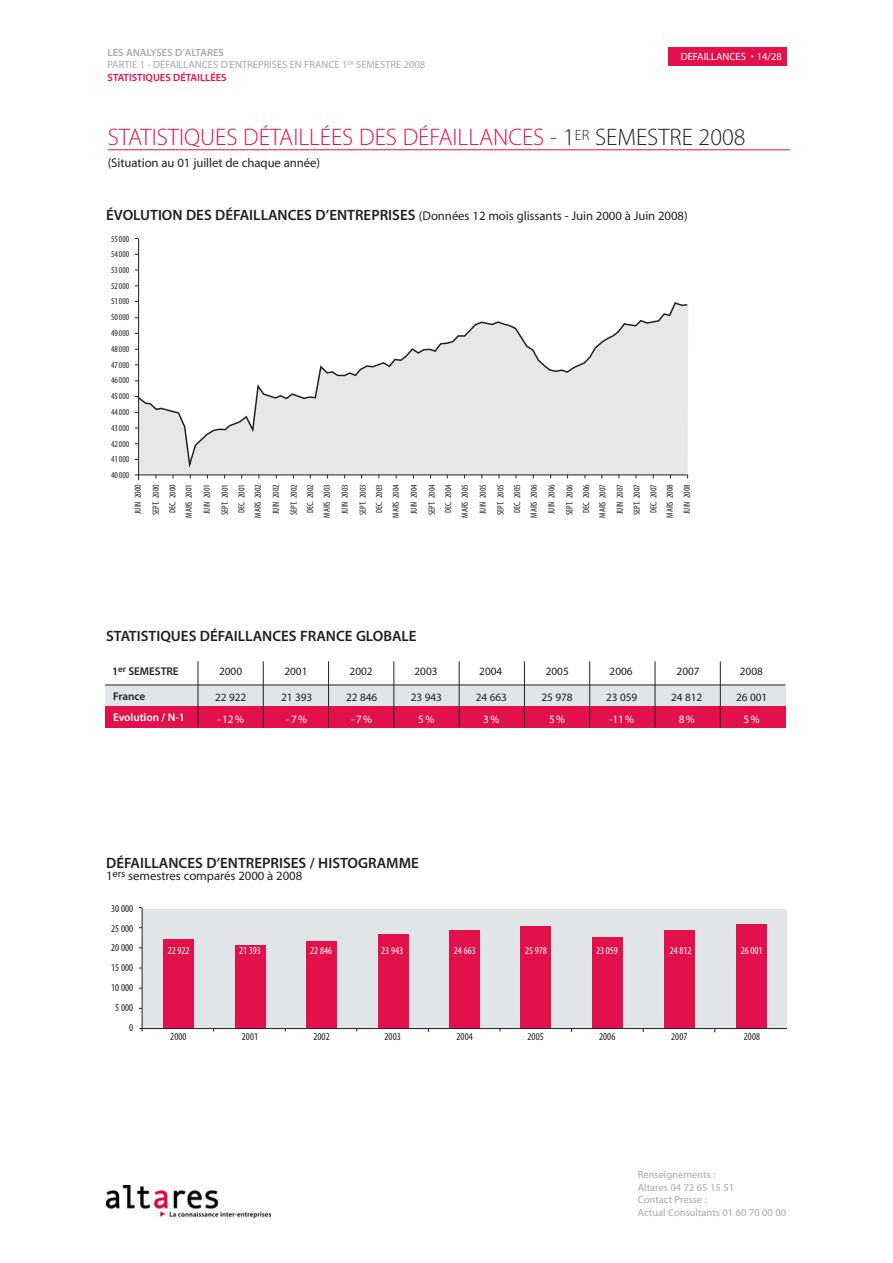
<style>
.page{position:relative;width:893px;height:1263px;background:#fff}
.page>*{position:absolute;margin:0;border:0;box-sizing:border-box;transform-origin:0 0}
.t1{font:24px "Myriad MM 215 600";color:#e2114c}
.t2{font:15px "Myriad MM 565 600";color:#231f20}
.t3{font:12.75px "Myriad MM 400 600";letter-spacing:-.005em;color:#231f20}
.t4{font:11.25px "Myriad MM 400 600";color:#231f20}
.t5{font:11.25px "Myriad MM 400 600";color:#fff}
.t6{font:11.25px "Myriad MM 565 600";letter-spacing:-.005em;color:#231f20}
.t7{font:11.25px "Myriad MM 565 600";letter-spacing:-.005em;color:#fff}
.t8{font:10.5px/12.6px "Myriad MM 400 600";color:#a8a9ad}
.t9{font:10.5px/19.8px "Myriad MM 400 300";letter-spacing:.01em;color:#231f20;text-align:right}
.t10{font:10.5px "Myriad MM 400 300";letter-spacing:-.005em;color:#fff}
.t11{font:10.5px "Myriad MM 565 600";color:#e2114c}
.t12{font:10.5px "Myriad MM 565 600";color:#a8a9ad}
.t13{font:10.5px "Myriad MM 400 600";color:#fff}
.t14{font:9px/18px "Myriad MM 400 300";color:#231f20}
.s1{color:#231f20}
.s2{font-family:"Myriad MM 565 600";font-size:15px}
</style>
<div class="page">
<div style="left:668px;top:48px;width:118px;height:18px;background:#e2114c"></div>
<img style="left:106px;top:1185px;width:164px;height:32px">
<hr style="left:138px;top:239px;width:1px;height:241px;background:#231f20">
<hr style="left:135px;top:475px;width:552px;height:1px;background:#231f20">
<svg style="left:136px;top:301px;width:552px;height:171px"></svg>
<div style="left:105px;top:685px;width:680px;height:22px;background:#e1e5e8"></div>
<div style="left:105px;top:707px;width:680px;height:21px;background:#e2114c"></div>
<hr style="left:105px;top:685px;width:680px;height:1px;background:#231f20">
<hr style="left:198px;top:661px;width:1px;height:66px;background:#231f20">
<hr style="left:263px;top:661px;width:1px;height:66px;background:#231f20">
<hr style="left:328px;top:661px;width:1px;height:66px;background:#231f20">
<hr style="left:393px;top:661px;width:1px;height:66px;background:#231f20">
<hr style="left:459px;top:661px;width:1px;height:66px;background:#231f20">
<hr style="left:524px;top:661px;width:1px;height:67px;background:#231f20">
<hr style="left:589px;top:661px;width:1px;height:67px;background:#231f20">
<hr style="left:655px;top:661px;width:1px;height:67px;background:#231f20">
<hr style="left:720px;top:661px;width:1px;height:67px;background:#231f20">
<div style="left:142px;top:909px;width:644px;height:120px;background:#e1e5e8"></div>
<div style="left:163px;top:939px;width:31px;height:90px;background:#e2114c"></div>
<div style="left:235px;top:945px;width:30px;height:84px;background:#e2114c"></div>
<div style="left:307px;top:941px;width:30px;height:88px;background:#e2114c"></div>
<div style="left:378px;top:935px;width:30px;height:94px;background:#e2114c"></div>
<div style="left:592px;top:937px;width:30px;height:92px;background:#e2114c"></div>
<div style="left:736px;top:924px;width:31px;height:105px;background:#e2114c"></div>
<div style="left:664px;top:931px;width:30px;height:98px;background:#e2114c"></div>
<div style="left:450px;top:931px;width:30px;height:98px;background:#e2114c"></div>
<div style="left:520px;top:926px;width:30px;height:103px;background:#e2114c"></div>
<hr style="left:139px;top:1028px;width:648px;height:1px;background:#231f20">
<hr style="left:142px;top:908px;width:1px;height:123px;background:#231f20">
<hr style="left:108px;top:149px;width:682px;height:1px;background:#e2114c">
<p class="t12" style="left:108px;top:48px;width:118px">LES ANALYSES D’ALTARES</p>
<p class="t8" style="left:108px;top:59px;width:319px">PARTIE 1 - DÉFAILLANCES D’ENTREPRISES EN FRANCE 1<sup>ER</sup> SEMESTRE 2008</p>
<p class="t11" style="left:108px;top:73px;width:120px">STATISTIQUES DÉTAILLÉES</p>
<p class="t13" style="left:681px;top:53px;width:103px">DEFAILLANCES • 14/28</p>
<h1 class="t1" style="left:108px;top:127px;width:639px">STATISTIQUES DÉTAILLÉES DES DÉFAILLANCES - <span class="s1">1</span><sup>ER</sup> <span class="s1">SEMESTRE 2008</span></h1>
<h3 class="t3" style="left:108px;top:158px;width:214px">(Situation au 01 juillet de chaque année)</h3>
<h3 class="t3" style="left:106px;top:211px;width:583px"><span class="s2">ÉVOLUTION DES DÉFAILLANCES D’ENTREPRISES</span> (Données 12 mois glissants - Juin 2000 à Juin 2008)</h3>
<p class="t14" style="left:111px;top:231px;width:20px;line-height:15.9px">55000<br>54000</p>
<p class="t14" style="left:111px;top:263px;width:20px;line-height:15.9px">53000<br>52000</p>
<p class="t14" style="left:111px;top:293px;width:20px">51000</p>
<p class="t14" style="left:111px;top:309px;width:20px">50000</p>
<p class="t14" style="left:111px;top:325px;width:20px">49000</p>
<p class="t14" style="left:111px;top:340px;width:20px">48000</p>
<p class="t14" style="left:111px;top:356px;width:20px">47000</p>
<p class="t14" style="left:111px;top:372px;width:20px">46000</p>
<p class="t14" style="left:111px;top:388px;width:20px">45000</p>
<p class="t14" style="left:111px;top:404px;width:20px">44000</p>
<p class="t14" style="left:111px;top:420px;width:20px">43000</p>
<p class="t14" style="left:111px;top:435px;width:20px">42000</p>
<p class="t14" style="left:111px;top:451px;width:20px">41000</p>
<p class="t14" style="left:111px;top:466px;width:20px">40000</p>
<p class="t14" style="left:129px;top:515px;width:32px;rotate:-90deg">JUIN 2000<br>SEPT. 2000</p>
<p class="t14" style="left:165px;top:518px;width:35px;line-height:16.5px;text-align:center;rotate:-90deg">DEC. 2000<br>MARS 2001</p>
<p class="t14" style="left:198px;top:515px;width:32px;rotate:-90deg">JUIN 2001<br>SEPT. 2001</p>
<p class="t14" style="left:234px;top:518px;width:35px;line-height:16.5px;text-align:center;rotate:-90deg">DEC. 2001<br>MARS 2002</p>
<p class="t14" style="left:267px;top:515px;width:32px;rotate:-90deg">JUIN 2002<br>SEPT. 2002</p>
<p class="t14" style="left:303px;top:518px;width:35px;line-height:16.5px;text-align:center;rotate:-90deg">DEC. 2002<br>MARS 2003</p>
<p class="t14" style="left:336px;top:515px;width:32px;rotate:-90deg">JUIN 2003<br>SEPT. 2003</p>
<p class="t14" style="left:372px;top:518px;width:35px;line-height:16.5px;text-align:center;rotate:-90deg">DEC. 2003<br>MARS 2004</p>
<p class="t14" style="left:405px;top:515px;width:32px;rotate:-90deg">JUIN 2004<br>SEPT. 2004</p>
<p class="t14" style="left:440px;top:518px;width:35px;line-height:16.5px;text-align:center;rotate:-90deg">DEC. 2004<br>MARS 2005</p>
<p class="t14" style="left:474px;top:515px;width:32px;rotate:-90deg">JUIN 2005<br>SEPT. 2005</p>
<p class="t14" style="left:509px;top:518px;width:35px;line-height:16.5px;text-align:center;rotate:-90deg">DEC. 2005<br>MARS 2006</p>
<p class="t14" style="left:543px;top:515px;width:32px;rotate:-90deg">JUIN 2006<br>SEPT. 2006</p>
<p class="t14" style="left:578px;top:518px;width:35px;line-height:16.8px;text-align:center;rotate:-90deg">DEC. 2006<br>MARS 2007<br>JUIN 2007<br>SEPT. 2007<br>DEC. 2007<br>MARS 2008<br>JUIN 2008</p>
<h2 class="t2" style="left:106px;top:630px;width:312px">STATISTIQUES DÉFAILLANCES FRANCE GLOBALE</h2>
<p class="t6" style="left:112px;top:667px;width:68px">1<sup>er</sup> SEMESTRE</p>
<p class="t4" style="left:219px;top:667px;width:25px">2000</p>
<p class="t4" style="left:284px;top:667px;width:25px">2001</p>
<p class="t4" style="left:350px;top:667px;width:25px">2002</p>
<p class="t4" style="left:414px;top:667px;width:25px">2003</p>
<p class="t4" style="left:479px;top:667px;width:25px">2004</p>
<p class="t4" style="left:546px;top:667px;width:25px">2005</p>
<p class="t4" style="left:609px;top:667px;width:25px">2006</p>
<p class="t4" style="left:677px;top:667px;width:25px">2007</p>
<p class="t4" style="left:740px;top:667px;width:25px">2008</p>
<p class="t6" style="left:113px;top:691px;width:33px">France</p>
<p class="t7" style="left:113px;top:713px;width:73px">Evolution / N-1</p>
<p class="t4" style="left:215px;top:693px;width:33px">22 922</p>
<p class="t4" style="left:281px;top:693px;width:33px">21 393</p>
<p class="t4" style="left:346px;top:693px;width:33px">22 846</p>
<p class="t4" style="left:411px;top:693px;width:33px">23 943</p>
<p class="t4" style="left:476px;top:693px;width:33px">24 663</p>
<p class="t4" style="left:541px;top:693px;width:33px">25 978</p>
<p class="t4" style="left:606px;top:693px;width:33px">23 059</p>
<p class="t4" style="left:671px;top:693px;width:33px">24 812</p>
<p class="t4" style="left:736px;top:693px;width:33px">26 001</p>
<p class="t5" style="left:217px;top:715px;width:28px">-12%</p>
<p class="t5" style="left:286px;top:715px;width:22px">-7%</p>
<p class="t5" style="left:351px;top:715px;width:22px">-7%</p>
<p class="t5" style="left:418px;top:715px;width:18px">5%</p>
<p class="t5" style="left:483px;top:715px;width:18px">3%</p>
<p class="t5" style="left:549px;top:715px;width:18px">5%</p>
<p class="t5" style="left:609px;top:715px;width:27px">-11 %</p>
<p class="t5" style="left:679px;top:715px;width:18px">8%</p>
<p class="t5" style="left:744px;top:715px;width:18px">5%</p>
<h2 class="t2" style="left:106px;top:857px;width:314px">DÉFAILLANCES D’ENTREPRISES / HISTOGRAMME</h2>
<h3 class="t3" style="left:106px;top:871px;width:198px">1<sup>ers</sup> semestres comparés 2000 à 2008</h3>
<p class="t9" style="left:111px;top:899px;width:23px">30 000<br>25 000<br>20 000<br>15 000<br>10 000<br>5 000<br>0</p>
<p class="t10" style="left:168px;top:946px;width:23px">22 922</p>
<p class="t10" style="left:239px;top:946px;width:23px">21 393</p>
<p class="t10" style="left:310px;top:946px;width:23px">22 846</p>
<p class="t10" style="left:381px;top:946px;width:23px">23 943</p>
<p class="t10" style="left:454px;top:946px;width:23px">24 663</p>
<p class="t10" style="left:525px;top:946px;width:23px">25 978</p>
<p class="t10" style="left:596px;top:946px;width:23px">23 059</p>
<p class="t10" style="left:670px;top:946px;width:23px">24 812</p>
<p class="t10" style="left:741px;top:946px;width:23px">26 001</p>
<p class="t9" style="left:170px;top:1027px;width:18px">2000</p>
<p class="t9" style="left:242px;top:1027px;width:18px">2001</p>
<p class="t9" style="left:313px;top:1027px;width:18px">2002</p>
<p class="t9" style="left:384px;top:1027px;width:18px">2003</p>
<p class="t9" style="left:456px;top:1027px;width:18px">2004</p>
<p class="t9" style="left:527px;top:1027px;width:18px">2005</p>
<p class="t9" style="left:599px;top:1027px;width:18px">2006</p>
<p class="t9" style="left:671px;top:1027px;width:18px">2007</p>
<p class="t9" style="left:744px;top:1027px;width:18px">2008</p>
<p class="t8" style="left:638px;top:1169px;width:150px">Renseignements :<br>Altares 04 72 65 15 51<br>Contact Presse :<br>Actual Consultants 01 60 70 00 00</p>
</div>
